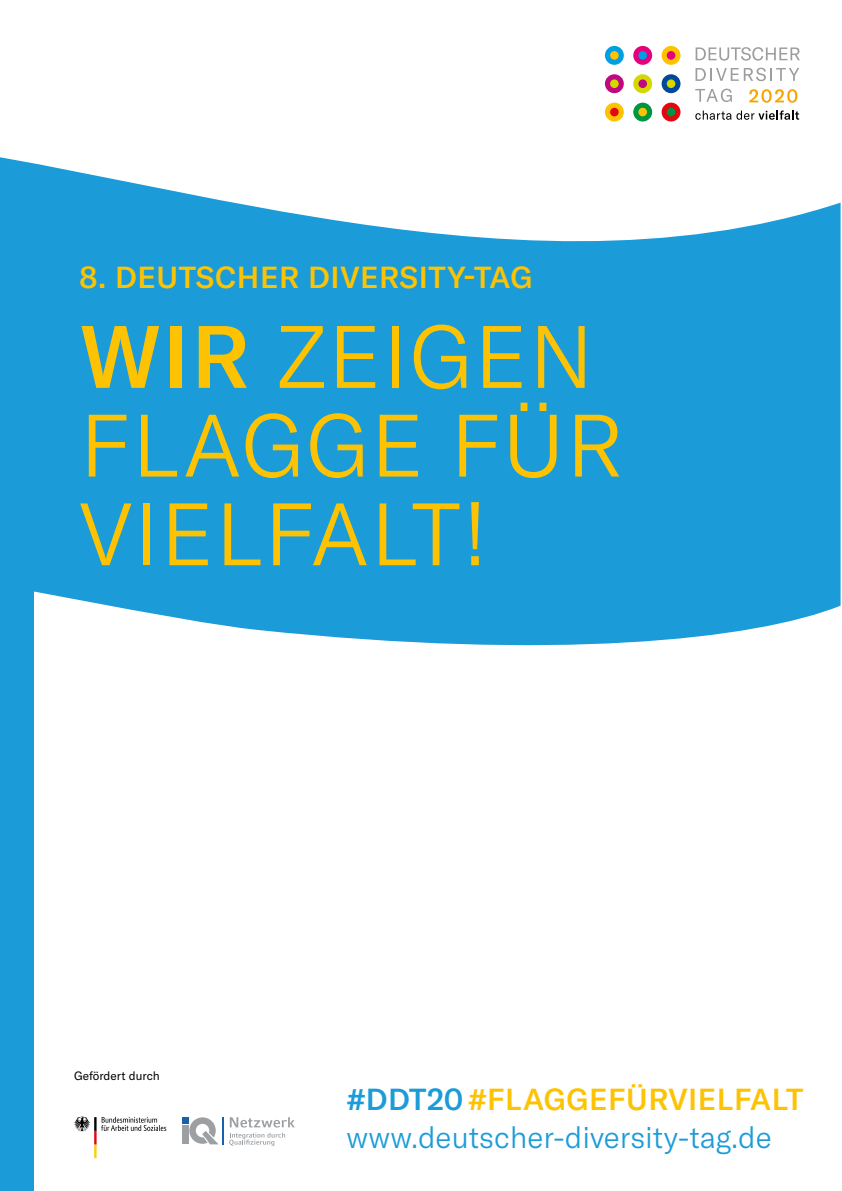
<style>
.page{position:relative;width:842px;height:1191px;background:#fff}
.page>*{position:absolute;margin:0;border:0;box-sizing:border-box;transform-origin:0 0}
.t1{font:300 87px/88.7px "GT America";letter-spacing:.02em;color:#fdc303}
.t2{font:500 30px "GT America";letter-spacing:.02em;color:#fdc303}
.t3{font:300 30px "GT America";color:#1b9cd8}
.t4{font:11.9px "GT America";color:#000}
.s1{font-weight:500}
.s2{color:#1b9cd8}
</style>
<div class="page">
<div style="left:605px;top:46px;width:19px;height:19px;background:#009fe3;border-radius:50%"></div>
<div style="left:605px;top:74px;width:19px;height:19px;background:#c00880;border-radius:50%"></div>
<div style="left:605px;top:103px;width:19px;height:18px;background:#fdc300;border-radius:50%"></div>
<div style="left:633px;top:103px;width:19px;height:18px;background:#009641;border-radius:50%"></div>
<div style="left:662px;top:103px;width:18px;height:18px;background:#e30613;border-radius:50%"></div>
<div style="left:633px;top:74px;width:19px;height:19px;background:#d3d800;border-radius:50%"></div>
<div style="left:662px;top:74px;width:18px;height:19px;background:#00489a;border-radius:50%"></div>
<div style="left:633px;top:46px;width:19px;height:19px;background:#e6007d;border-radius:50%"></div>
<div style="left:662px;top:46px;width:18px;height:19px;background:#fdc300;border-radius:50%"></div>
<div style="left:610px;top:51px;width:9px;height:9px;background:#fdc300;border-radius:50%"></div>
<div style="left:638px;top:51px;width:9px;height:9px;background:#009fe3;border-radius:50%"></div>
<div style="left:667px;top:51px;width:8px;height:9px;background:#e6007d;border-radius:50%"></div>
<div style="left:610px;top:79px;width:9px;height:9px;background:#d3d800;border-radius:50%"></div>
<div style="left:638px;top:79px;width:9px;height:9px;background:#c00880;border-radius:50%"></div>
<div style="left:667px;top:79px;width:8px;height:9px;background:#d3d800;border-radius:50%"></div>
<div style="left:610px;top:108px;width:9px;height:8px;background:#e30613;border-radius:50%"></div>
<div style="left:638px;top:108px;width:9px;height:8px;background:#fdc300;border-radius:50%"></div>
<div style="left:667px;top:108px;width:8px;height:8px;background:#009641;border-radius:50%"></div>
<svg style="left:696px;top:47px;width:104px;height:14px"></svg>
<svg style="left:695px;top:68px;width:104px;height:13px"></svg>
<svg style="left:695px;top:89px;width:37px;height:13px"></svg>
<svg style="left:749px;top:89px;width:48px;height:14px"></svg>
<svg style="left:695px;top:110px;width:104px;height:10px"></svg>
<svg style="left:0;top:157px;width:840px;height:504px;fill:#1b9cd8"></svg>
<div style="left:1px;top:229px;width:33px;height:962px;background:#1b9cd8"></div>
<svg style="left:182px;top:1117px;width:41px;height:27px"></svg>
<svg style="left:229px;top:1117px;width:66px;height:29px"></svg>
<svg style="left:74px;top:1116px;width:92px;height:42px"></svg>
<p class="t2" style="left:80px;top:259px;width:454px">8. DEUTSCHER DIVERSITY-TAG</p>
<h1 class="t1" style="left:80px;top:313px;width:545px"><span class="s1">WIR</span> ZEIGEN<br>FLAGGE FÜR<br>VIELFALT!</h1>
<p class="t4" style="left:74px;top:1069px;width:87px">Gefördert durch</p>
<p class="t2" style="left:347px;top:1081px;width:458px"><span class="s2">#DDT20</span> #FLAGGEFÜRVIELFALT</p>
<p class="t3" style="left:347px;top:1120px;width:427px">www.deutscher-diversity-tag.de</p>
</div>
